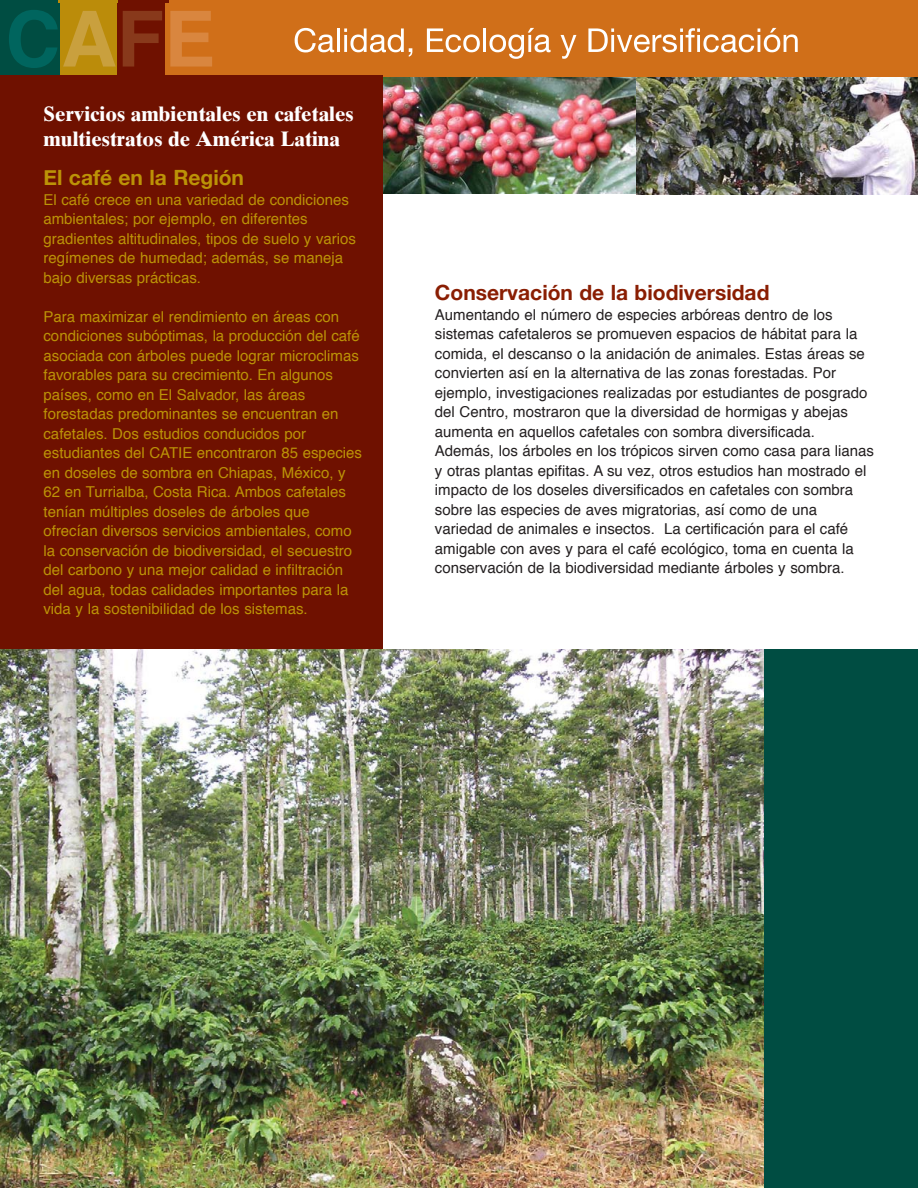
<style>
.page{position:relative;width:918px;height:1188px;background:#fff}
.page>*{position:absolute;margin:0;border:0;box-sizing:border-box;transform-origin:0 0}
.t1{font:700 21px/25.2px "Times Ten";color:#fff}
.t2{font:700 21px "Helvetica Neue";color:#8a1e03}
.t3{font:700 21px "Helvetica Neue";color:#bc9307}
.t4{font:15px/19.5px "Helvetica";color:#bc9307}
.t5{font:15px/19.5px "Helvetica";color:#231f20}
</style>
<div class="page">
<img style="left:383px;top:77px;width:253px;height:117px">
<img style="left:636px;top:77px;width:282px;height:117px">
<div style="left:0;top:0;width:58px;height:77px;background:#004d42"></div>
<div style="left:169px;top:0;width:749px;height:77px;background:#d06f19"></div>
<svg style="left:9px;top:0;width:203px;height:75px"></svg>
<svg style="left:295px;top:28px;width:39px;height:24px"></svg>
<hr style="left:337px;top:28px;width:3px;height:24px;background:#fff">
<svg style="left:344px;top:28px;width:68px;height:29px"></svg>
<svg style="left:427px;top:28px;width:53px;height:24px"></svg>
<hr style="left:483px;top:28px;width:3px;height:24px;background:#fff">
<svg style="left:489px;top:28px;width:62px;height:31px"></svg>
<svg style="left:561px;top:35px;width:15px;height:24px"></svg>
<svg style="left:588px;top:28px;width:210px;height:24px"></svg>
<div style="left:0;top:75px;width:383px;height:577px;background:#6f1100"></div>
<div style="left:705px;top:650px;width:213px;height:538px;background:#004d42"></div>
<img style="left:0;top:650px;width:764px;height:538px">
<h1 class="t1" style="left:44px;top:103px;width:312px">Servicios ambientales en cafetales multiestratos de América Latina</h1>
<h1 class="t3" style="left:44px;top:165px;width:202px">El café en la Región</h1>
<p class="t4" style="left:44px;top:191px;width:314px">El café crece en una variedad de condiciones ambientales; por ejemplo, en diferentes gradientes altitudinales, tipos de suelo y varios regímenes de humedad; además, se maneja bajo diversas prácticas.</p>
<p class="t4" style="left:44px;top:308px;width:320px">Para maximizar el rendimiento en áreas con condiciones subóptimas, la producción del café asociada con árboles puede lograr microclimas favorables para su crecimiento. En algunos países, como en El Salvador, las áreas forestadas predominantes se encuentran en cafetales. Dos estudios conducidos por estudiantes del CATIE encontraron 85 especies en doseles de sombra en Chiapas, México, y 62 en Turrialba, Costa Rica. Ambos cafetales tenían múltiples doseles de árboles que ofrecían diversos servicios ambientales, como la conservación de biodiversidad, el secuestro del carbono y una mejor calidad e infiltración del agua, todas calidades importantes para la vida y la sostenibilidad de los sistemas.</p>
<h1 class="t2" style="left:435px;top:280px;width:336px">Conservación de la biodiversidad</h1>
<p class="t5" style="left:435px;top:306px;width:441px">Aumentando el número de especies arbóreas dentro de los sistemas cafetaleros se promueven espacios de hábitat para la comida, el descanso o la anidación de animales. Estas áreas se convierten así en la alternativa de las zonas forestadas. Por ejemplo, investigaciones realizadas por estudiantes de posgrado del Centro, mostraron que la diversidad de hormigas y abejas aumenta en aquellos cafetales con sombra diversificada.<br>Además, los árboles en los trópicos sirven como casa para lianas y otras plantas epifitas. A su vez, otros estudios han mostrado el impacto de los doseles diversificados en cafetales con sombra sobre las especies de aves migratorias, así como de una variedad de animales e insectos. La certificación para el café amigable con aves y para el café ecológico, toma en cuenta la conservación de la biodiversidad mediante árboles y sombra.</p>
</div>
